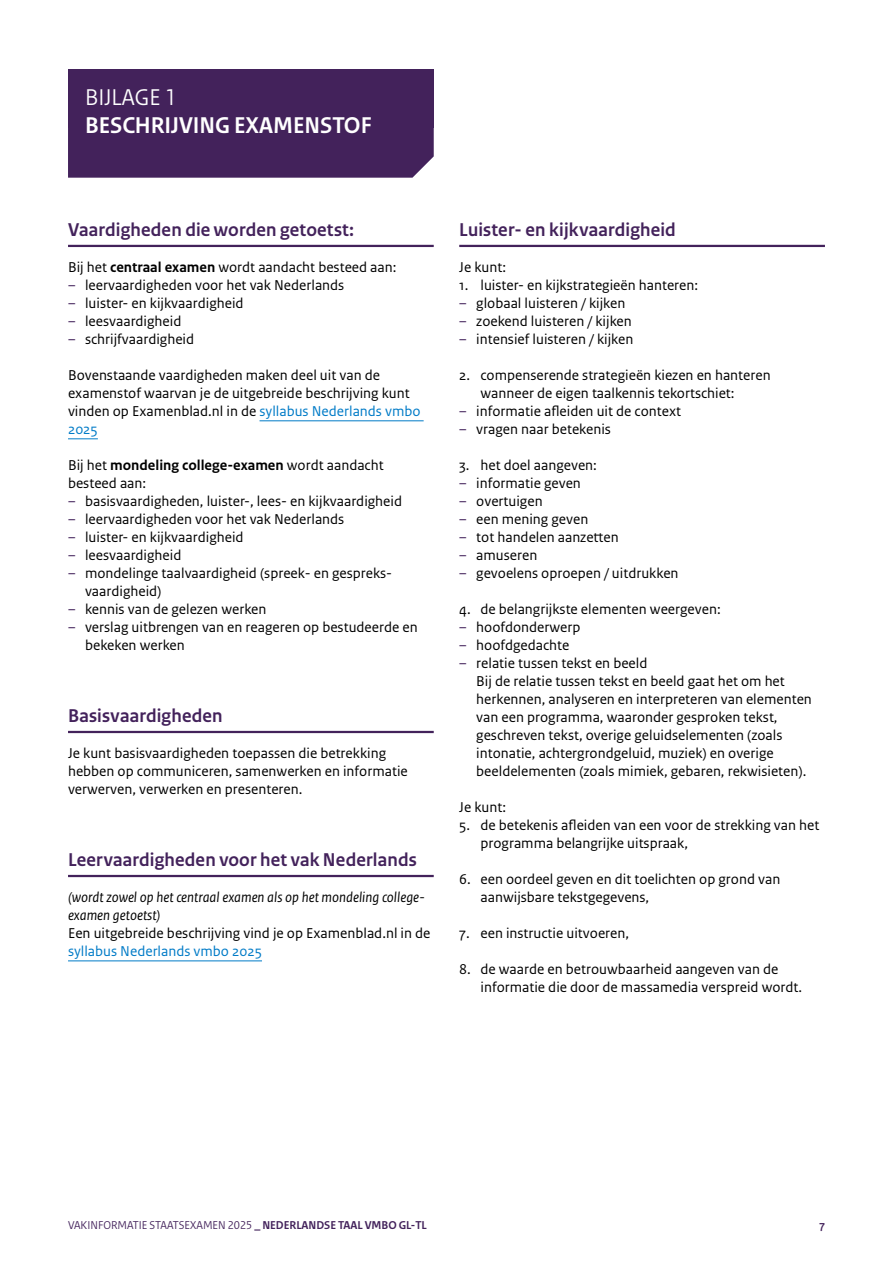
<style>
.page{position:relative;width:893px;height:1263px;background:#fff}
.page>*{position:absolute;margin:0;border:0;box-sizing:border-box;transform-origin:0 0}
.H3_bijlagekop-1b{font:700 24px "Rijksoverheid Sans Heading";color:#fff}
.H2_bijlagekop-1a{font:24px "Rijksoverheid Sans Heading";color:#fff}
.H3_subkop_met_lijn{font:700 19.5px "Rijksoverheid Sans Heading";letter-spacing:.01em;color:#43225b}
.P_plat{font:15px/18px "Rijksoverheid Sans Text";color:#000}
.P_plat-2{font:italic 15px/18px "Rijksoverheid Sans Text";color:#000}
.t1{font:12px "Rijksoverheid Sans Heading";color:#43225b}
.t2{font:700 12px "Rijksoverheid Sans Heading";color:#43225b}
.s1{font-weight:700}
.s2{color:#43225b}
.s3{color:#007bc7}
</style>
<div class="page">
<div style="left:68px;top:70px;width:366px;height:58px;background:#43225b"></div>
<div style="left:68px;top:128px;width:366px;height:50px;background:#43225b"></div>
<hr style="left:68px;top:245px;width:366px;height:2px;background:#43225b">
<hr style="left:260px;top:420px;width:164px;height:1px;background:#007bc7">
<hr style="left:68px;top:438px;width:30px;height:1px;background:#007bc7">
<hr style="left:68px;top:731px;width:366px;height:2px;background:#43225b">
<hr style="left:68px;top:875px;width:366px;height:2px;background:#43225b">
<hr style="left:68px;top:960px;width:194px;height:1px;background:#007bc7">
<hr style="left:459px;top:245px;width:366px;height:2px;background:#43225b">
<h2 class="H2_bijlagekop-1a" style="left:85px;top:83px;width:93px">BIJLAGE 1</h2>
<h3 class="H3_bijlagekop-1b" style="left:85px;top:112px;width:288px">BESCHRIJVING EXAMENSTOF</h3>
<h3 class="H3_subkop_met_lijn" style="left:68px;top:219px;width:287px">Vaardigheden die worden getoetst:</h3>
<p class="P_plat" style="left:68px;top:259px;width:330px">Bij het <span class="s1">centraal examen</span> wordt aandacht besteed aan:</p>
<p class="P_plat" style="left:68px;top:277px;width:278px"><span class="s2">–</span> leervaardigheden voor het vak Nederlands</p>
<p class="P_plat" style="left:68px;top:295px;width:177px"><span class="s2">–</span> luister- en kijkvaardigheid</p>
<p class="P_plat" style="left:68px;top:313px;width:115px"><span class="s2">–</span> leesvaardigheid</p>
<p class="P_plat" style="left:68px;top:331px;width:128px"><span class="s2">–</span> schrijfvaardigheid</p>
<p class="P_plat" style="left:68px;top:367px;width:354px">Bovenstaande vaardigheden maken deel uit van de examenstof waarvan je de uitgebreide beschrijving kunt vinden op Examenblad.nl in de <span class="s3">syllabus Nederlands vmbo 2025</span></p>
<p class="P_plat" style="left:68px;top:457px;width:317px">Bij het <span class="s1">mondeling college-examen</span> wordt aandacht besteed aan:</p>
<p class="P_plat" style="left:68px;top:493px;width:336px"><span class="s2">–</span> basisvaardigheden, luister-, lees- en kijkvaardigheid</p>
<p class="P_plat" style="left:68px;top:511px;width:278px"><span class="s2">–</span> leervaardigheden voor het vak Nederlands</p>
<p class="P_plat" style="left:68px;top:529px;width:177px"><span class="s2">–</span> luister- en kijkvaardigheid</p>
<p class="P_plat" style="left:68px;top:547px;width:115px"><span class="s2">–</span> leesvaardigheid</p>
<p class="P_plat" style="left:85px;top:565px;width:307px;text-indent:-17px"><span class="s2">–</span> mondelinge taalvaardigheid (spreek- en gespreks&shy;vaardigheid)</p>
<p class="P_plat" style="left:68px;top:601px;width:200px"><span class="s2">–</span> kennis van de gelezen werken</p>
<p class="P_plat" style="left:85px;top:619px;width:334px;text-indent:-17px"><span class="s2">–</span> verslag uitbrengen van en reageren op bestudeerde en bekeken werken</p>
<h3 class="H3_subkop_met_lijn" style="left:68px;top:705px;width:156px">Basisvaardigheden</h3>
<p class="P_plat" style="left:68px;top:745px;width:341px">Je kunt basisvaardigheden toepassen die betrekking hebben op communiceren, samenwerken en informatie verwerven, verwerken en presenteren.</p>
<h3 class="H3_subkop_met_lijn" style="left:68px;top:849px;width:350px">Leervaardigheden voor het vak Nederlands</h3>
<p class="P_plat-2" style="left:68px;top:889px;width:358px">(wordt zowel op het centraal examen als op het mondeling college&shy;examen getoetst)</p>
<p class="P_plat" style="left:68px;top:925px;width:364px">Een uitgebreide beschrijving vind je op Examenblad.nl in de <span class="s3">syllabus Nederlands vmbo 2025</span></p>
<h3 class="H3_subkop_met_lijn" style="left:459px;top:219px;width:218px">Luister- en kijkvaardigheid</h3>
<p class="P_plat" style="left:459px;top:259px;width:48px">Je kunt:</p>
<p class="P_plat" style="left:459px;top:277px;width:240px">1. luister- en kijkstrategieën hanteren:</p>
<p class="P_plat" style="left:459px;top:295px;width:168px"><span class="s2">–</span> globaal luisteren / kijken</p>
<p class="P_plat" style="left:459px;top:313px;width:174px"><span class="s2">–</span> zoekend luisteren / kijken</p>
<p class="P_plat" style="left:459px;top:331px;width:176px"><span class="s2">–</span> intensief luisteren / kijken</p>
<p class="P_plat" style="left:480px;top:367px;width:292px;text-indent:-21px">2. compenserende strategieën kiezen en hanteren wanneer de eigen taalkennis tekortschiet:</p>
<p class="P_plat" style="left:459px;top:403px;width:223px"><span class="s2">–</span> informatie afleiden uit de context</p>
<p class="P_plat" style="left:459px;top:421px;width:153px"><span class="s2">–</span> vragen naar betekenis</p>
<p class="P_plat" style="left:459px;top:457px;width:139px">3. het doel aangeven:</p>
<p class="P_plat" style="left:459px;top:475px;width:123px"><span class="s2">–</span> informatie geven</p>
<p class="P_plat" style="left:459px;top:493px;width:85px"><span class="s2">–</span> overtuigen</p>
<p class="P_plat" style="left:459px;top:511px;width:131px"><span class="s2">–</span> een mening geven</p>
<p class="P_plat" style="left:459px;top:529px;width:161px"><span class="s2">–</span> tot handelen aanzetten</p>
<p class="P_plat" style="left:459px;top:547px;width:80px"><span class="s2">–</span> amuseren</p>
<p class="P_plat" style="left:459px;top:565px;width:221px"><span class="s2">–</span> gevoelens oproepen / uitdrukken</p>
<p class="P_plat" style="left:459px;top:601px;width:263px">4. de belangrijkste elementen weergeven:</p>
<p class="P_plat" style="left:459px;top:619px;width:123px"><span class="s2">–</span> hoofdonderwerp</p>
<p class="P_plat" style="left:459px;top:637px;width:112px"><span class="s2">–</span> hoofdgedachte</p>
<p class="P_plat" style="left:476px;top:655px;width:337px;text-indent:-17px"><span class="s2">–</span> relatie tussen tekst en beeld<br>Bij de relatie tussen tekst en beeld gaat het om het herkennen, analyseren en interpreteren van elementen van een programma, waaronder gesproken tekst, geschreven tekst, overige geluidselementen (zoals intonatie, achtergrondgeluid, muziek) en overige beeldelementen (zoals mimiek, gebaren, rekwisieten).</p>
<p class="P_plat" style="left:459px;top:799px;width:48px">Je kunt:</p>
<p class="P_plat" style="left:480px;top:817px;width:340px;text-indent:-21px">5. de betekenis afleiden van een voor de strekking van het programma belangrijke uitspraak,</p>
<p class="P_plat" style="left:480px;top:871px;width:301px;text-indent:-21px">6. een oordeel geven en dit toelichten op grond van aanwijsbare tekstgegevens,</p>
<p class="P_plat" style="left:459px;top:925px;width:171px">7. een instructie uitvoeren,</p>
<p class="P_plat" style="left:480px;top:961px;width:323px;text-indent:-21px">8. de waarde en betrouwbaarheid aangeven van de informatie die door de massamedia verspreid wordt.</p>
<p class="t1" style="left:68px;top:1218px;width:360px">VAKINFORMATIE STAATSEXAMEN 2025 <span class="s1">_ NEDERLANDSE TAAL VMBO GL-TL</span></p>
<p class="t2" style="left:819px;top:1219px;width:7px">7</p>
</div>
